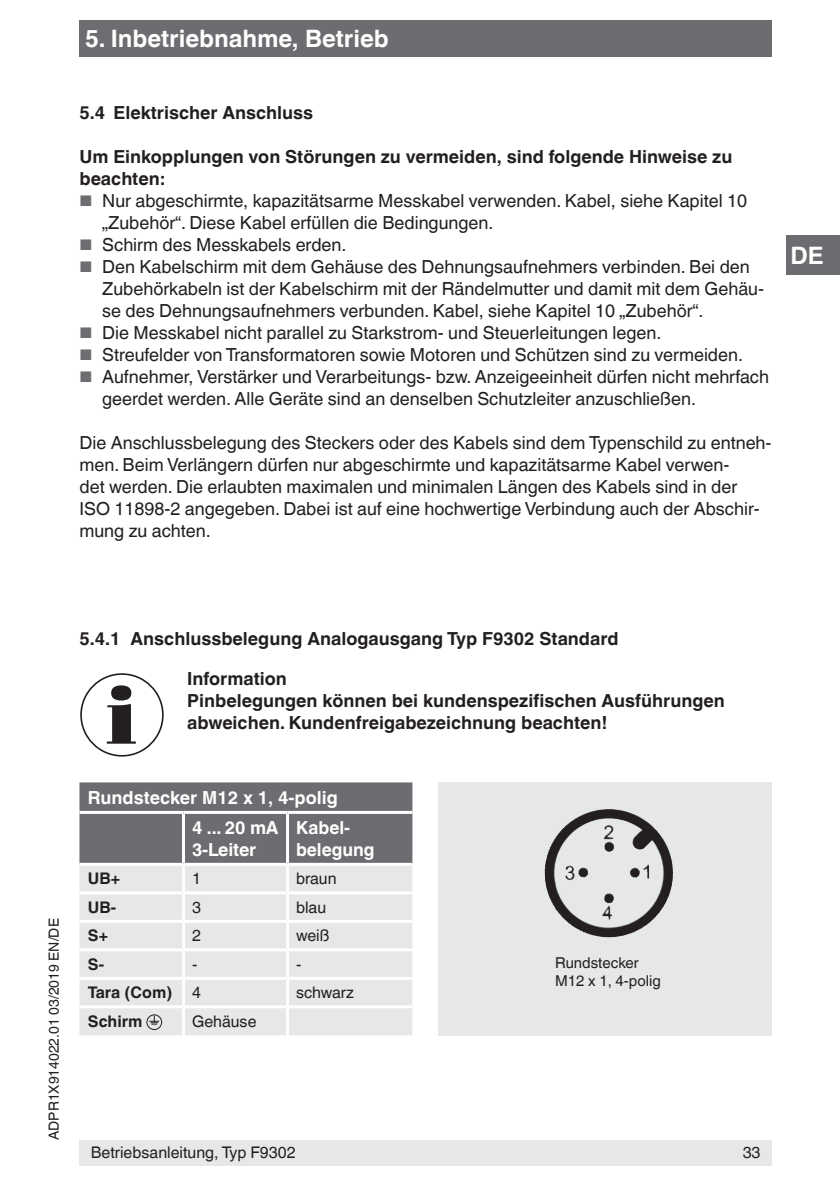
<style>
.page{position:relative;width:840px;height:1191px;background:#fff}
.page>*{position:absolute;margin:0;border:0;box-sizing:border-box;transform-origin:0 0}
.t1{font:700 24px "Helvetica World";color:#fff}
.t2{font:18px/22px "Helvetica World";color:#231f20}
.t3{font:700 18px/22px "Helvetica World";color:#231f20}
.t4{font:700 18px/30px "Helvetica World";color:#fff}
.t5{font:16px "Helvetica World";color:#231f20}
.t6{font:700 16px "Helvetica World";color:#231f20}
.t7{font:15px/17.6px "Helvetica World";color:#231f20}
.t8{font:14px "Helvetica World";color:#231f20}
.s1{font-size:15.4px;color:#6c6d70}
.s2{font-weight:400}
</style>
<div class="page">
<div style="left:79px;top:1140px;width:692px;height:25px;background:#e6e7e9"></div>
<div style="left:785px;top:236px;width:54px;height:39px;background:#6c6d70"></div>
<div style="left:79px;top:20px;width:692px;height:37px;background:#6c6d70"></div>
<div style="left:79px;top:782px;width:333px;height:81px;background:#6c6d70"></div>
<div style="left:79px;top:866px;width:333px;height:169px;background:#e6e7e9"></div>
<hr style="left:79px;top:811px;width:104px;height:3px;background:#fff">
<hr style="left:183px;top:811px;width:104px;height:3px;background:#fff">
<hr style="left:182px;top:814px;width:3px;height:49px;background:#fff">
<hr style="left:287px;top:811px;width:125px;height:3px;background:#fff">
<hr style="left:286px;top:814px;width:3px;height:49px;background:#fff">
<hr style="left:182px;top:866px;width:3px;height:25px;background:#fff">
<hr style="left:286px;top:866px;width:3px;height:25px;background:#fff">
<hr style="left:79px;top:891px;width:104px;height:3px;background:#fff">
<hr style="left:183px;top:891px;width:104px;height:3px;background:#fff">
<hr style="left:182px;top:894px;width:3px;height:26px;background:#fff">
<hr style="left:287px;top:891px;width:125px;height:3px;background:#fff">
<hr style="left:286px;top:894px;width:3px;height:26px;background:#fff">
<hr style="left:79px;top:920px;width:104px;height:3px;background:#fff">
<hr style="left:183px;top:920px;width:104px;height:3px;background:#fff">
<hr style="left:182px;top:923px;width:3px;height:25px;background:#fff">
<hr style="left:287px;top:920px;width:125px;height:3px;background:#fff">
<hr style="left:286px;top:923px;width:3px;height:25px;background:#fff">
<hr style="left:79px;top:948px;width:104px;height:3px;background:#fff">
<hr style="left:183px;top:948px;width:104px;height:3px;background:#fff">
<hr style="left:182px;top:951px;width:3px;height:25px;background:#fff">
<hr style="left:287px;top:948px;width:125px;height:3px;background:#fff">
<hr style="left:286px;top:951px;width:3px;height:25px;background:#fff">
<hr style="left:79px;top:976px;width:104px;height:3px;background:#fff">
<hr style="left:183px;top:976px;width:104px;height:3px;background:#fff">
<hr style="left:182px;top:979px;width:3px;height:26px;background:#fff">
<hr style="left:287px;top:976px;width:125px;height:3px;background:#fff">
<hr style="left:286px;top:979px;width:3px;height:26px;background:#fff">
<hr style="left:79px;top:1005px;width:104px;height:3px;background:#fff">
<hr style="left:183px;top:1005px;width:104px;height:3px;background:#fff">
<hr style="left:182px;top:1008px;width:3px;height:27px;background:#fff">
<hr style="left:287px;top:1005px;width:125px;height:3px;background:#fff">
<hr style="left:286px;top:1008px;width:3px;height:27px;background:#fff">
<div style="left:146px;top:1014px;width:16px;height:16px;border:1px solid #231f20;border-radius:50%"></div>
<svg style="left:149px;top:1015px;width:10px;height:9px"></svg>
<svg style="left:107px;top:685px;width:29px;height:58px"></svg>
<div style="left:80px;top:673px;width:84px;height:83px;border:2px solid #231f20;border-radius:50%"></div>
<div style="left:438px;top:782px;width:333px;height:254px;background:#e6e7e9"></div>
<img style="left:544px;top:809px;width:59px;height:125px">
<h1 class="t1" style="left:85px;top:25px;width:305px">5. Inbetriebnahme, Betrieb</h1>
<p class="t3" style="left:79px;top:102px;width:235px">5.4 Elektrischer Anschluss</p>
<p class="t3" style="left:79px;top:146px;width:654px">Um Einkopplungen von Störungen zu vermeiden, sind folgende Hinweise zu beachten:</p>
<p class="t2" style="left:102px;top:190px;width:646px;text-indent:-23px"><span class="s1">■</span> Nur abgeschirmte, kapazitätsarme Messkabel verwenden. Kabel, siehe Kapitel 10 „Zubehör“. Diese Kabel erfüllen die Bedingungen.</p>
<p class="t2" style="left:79px;top:234px;width:268px"><span class="s1">■</span> Schirm des Messkabels erden.</p>
<p class="t2" style="left:102px;top:256px;width:663px;text-indent:-23px"><span class="s1">■</span> Den Kabelschirm mit dem Gehäuse des Dehnungsaufnehmers verbinden. Bei den<br>Zubehörkabeln ist der Kabelschirm mit der Rändelmutter und damit mit dem Gehäu&shy;se des Dehnungsaufnehmers verbunden. Kabel, siehe Kapitel 10 „Zubehör“.</p>
<p class="t2" style="left:79px;top:322px;width:583px"><span class="s1">■</span> Die Messkabel nicht parallel zu Starkstrom- und Steuerleitungen legen.</p>
<p class="t2" style="left:79px;top:344px;width:664px"><span class="s1">■</span> Streufelder von Transformatoren sowie Motoren und Schützen sind zu vermeiden.</p>
<p class="t2" style="left:102px;top:366px;width:668px;text-indent:-23px"><span class="s1">■</span> Aufnehmer, Verstärker und Verarbeitungs- bzw. Anzeigeeinheit dürfen nicht mehrfach geerdet werden. Alle Geräte sind an denselben Schutzleiter anzuschließen.</p>
<p class="t2" style="left:79px;top:432px;width:693px">Die Anschlussbelegung des Steckers oder des Kabels sind dem Typenschild zu entneh&shy;men. Beim Verlängern dürfen nur abgeschirmte und kapazitätsarme Kabel verwen-<br>det werden. Die erlaubten maximalen und minimalen Längen des Kabels sind in der ISO 11898-2 angegeben. Dabei ist auf eine hochwertige Verbindung auch der Abschir&shy;mung zu achten.</p>
<h1 class="t1" style="left:789px;top:242px;width:35px">DE</h1>
<p class="t3" style="left:79px;top:628px;width:540px">5.4.1 Anschlussbelegung Analogausgang Typ F9302 Standard</p>
<p class="t3" style="left:187px;top:667px;width:538px">Information<br>Pinbelegungen können bei kundenspezifischen Ausführungen abweichen. Kundenfreigabezeichnung beachten!</p>
<p class="t8" style="left:46px;top:1140px;width:223px;rotate:-90deg">ADPR1X914022.01 03/2019 EN/DE</p>
<p class="t4" style="left:192px;top:782px;width:147px;text-indent:-104px">Rundstecker M12 x 1, 4-polig<br>4 ... 20 mA</p>
<p class="t4" style="left:192px;top:834px;width:66px">3-Leiter</p>
<p class="t4" style="left:296px;top:816px;width:80px;line-height:22px">Kabel&shy;belegung</p>
<p class="t6" style="left:88px;top:869px;width:34px">UB+</p>
<p class="t5" style="left:192px;top:869px;width:10px">1</p>
<p class="t5" style="left:296px;top:869px;width:42px">braun</p>
<p class="t6" style="left:88px;top:898px;width:30px">UB-</p>
<p class="t5" style="left:192px;top:898px;width:10px">3</p>
<p class="t5" style="left:296px;top:898px;width:32px">blau</p>
<p class="t6" style="left:88px;top:926px;width:22px">S+</p>
<p class="t5" style="left:192px;top:926px;width:10px">2</p>
<p class="t5" style="left:296px;top:926px;width:35px">weiß</p>
<p class="t6" style="left:88px;top:955px;width:18px">S-</p>
<p class="t5" style="left:192px;top:955px;width:7px">-</p>
<p class="t5" style="left:296px;top:955px;width:7px">-</p>
<p class="t6" style="left:88px;top:983px;width:114px">Tara (Com) <span class="s2">4</span></p>
<p class="t5" style="left:296px;top:983px;width:59px">schwarz</p>
<p class="t6" style="left:88px;top:1012px;width:56px">Schirm</p>
<p class="t5" style="left:192px;top:1012px;width:66px">Gehäuse</p>
<p class="t7" style="left:555px;top:954px;width:107px">Rundstecker<br>M12 x 1, 4-polig</p>
<p class="t5" style="left:91px;top:1143px;width:206px">Betriebsanleitung, Typ F9302</p>
<p class="t5" style="left:742px;top:1143px;width:19px">33</p>
</div>
